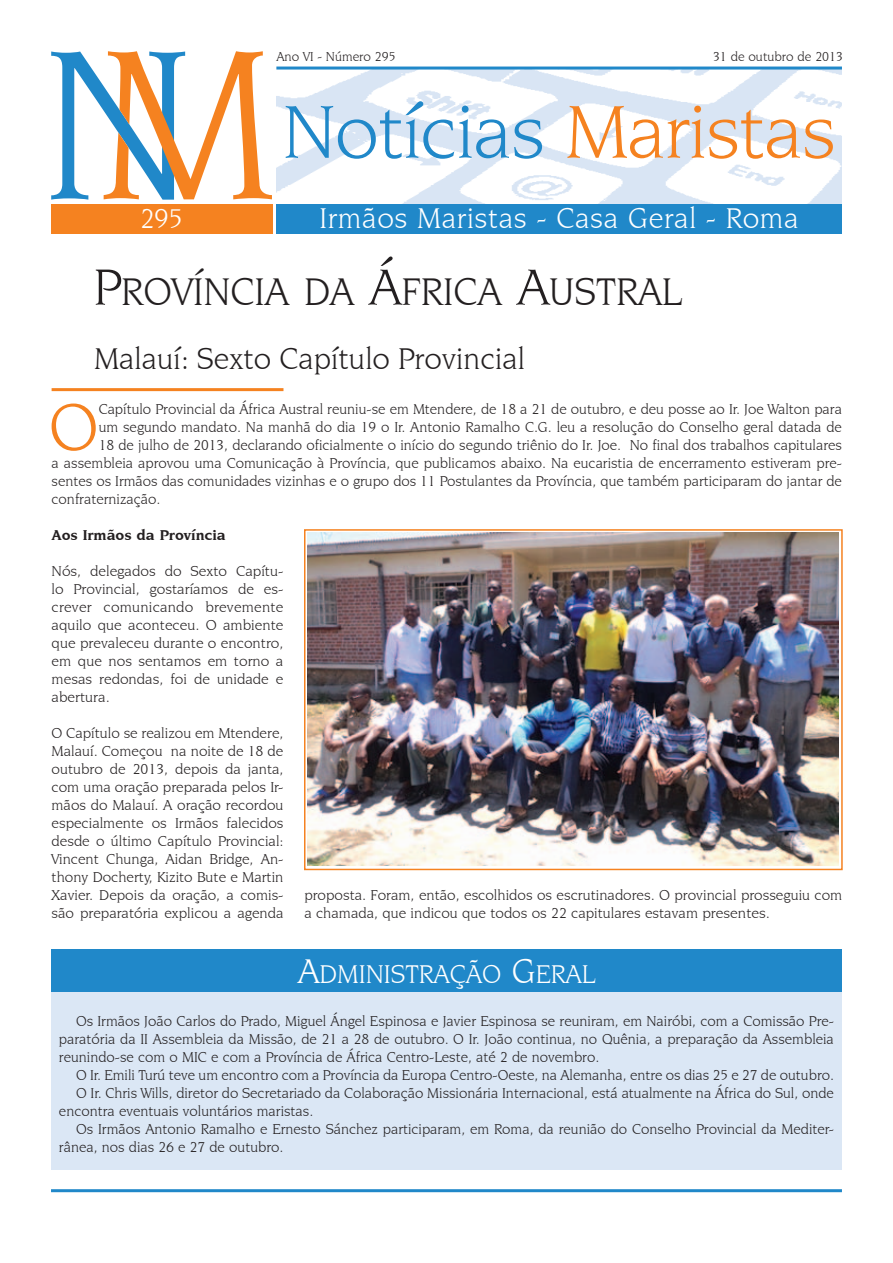
<style>
.page{position:relative;width:893px;height:1263px;background:#fff}
.page>*{position:absolute;margin:0;border:0;box-sizing:border-box;transform-origin:0 0}
.t1{font:79.5px "Novarese IT Cby BT";letter-spacing:-.015em;color:#2088c9}
.t2{font:70.2px "Novarese IT Cby BT";color:#f58220}
.t3{font:40.5px "Novarese IT Cby BT";color:#231f20}
.t4{font:31.5px "Novarese IT Cby BT";color:#231f20}
.t5{font:30px "Novarese IT Cby BT";letter-spacing:.02em;color:#fff}
.t6{font:28.5px "Novarese IT Cby BT";color:#fff}
.t7{font:27px "Novarese IT Cby BT";color:#fff}
.t8{font:15px/18px "Novarese IT Cby BT";color:#231f20;text-align:justify}
.t9{font:700 15px "Novarese IT Cby BT";color:#231f20}
.t10{font:13.5px "Novarese IT Cby BT";color:#231f20}
.s1{color:#f58220}
.s2{font-size:54px}
.s3{font-size:36px}
</style>
<div class="page">
<img style="left:276px;top:70px;width:566px;height:134px">
<hr style="left:276px;top:67px;width:566px;height:3px;background:#2088c9">
<div style="left:276px;top:204px;width:566px;height:30px;background:#2088c9"></div>
<svg style="left:51px;top:51px;width:221px;height:149px"></svg>
<hr style="left:51px;top:1189px;width:791px;height:3px;background:#2088c9">
<div style="left:51px;top:992px;width:791px;height:177px;background:#dbe7f5"></div>
<div style="left:51px;top:204px;width:221px;height:30px;background:#f58220"></div>
<hr style="left:52px;top:388px;width:231px;height:3px;background:#f58220">
<div style="left:51px;top:949px;width:791px;height:43px;background:#2088c9"></div>
<img style="left:307px;top:532px;width:531px;height:334px">
<div style="left:304px;top:529px;width:539px;height:341px;border:2px solid #f58220"></div>
<p class="t10" style="left:276px;top:49px;width:121px">Ano VI - Número 295</p>
<p class="t10" style="left:713px;top:49px;width:132px">31 de outubro de 2013</p>
<h1 class="t1" style="left:282px;top:85px;width:555px">Notícias <span class="s1">Maristas</span></h1>
<h3 class="t5" style="left:320px;top:201px;width:481px">Irmãos Maristas - Casa Geral - Roma</h3>
<h3 class="t6" style="left:140px;top:202px;width:45px">295</h3>
<h3 class="t3" style="left:94px;top:267px;width:590px"><span class="s2">P</span>ROVÍNCIA DA <span class="s2">Á</span>FRICA <span class="s2">A</span>USTRAL</h3>
<h3 class="t4" style="left:94px;top:340px;width:432px">Malauí: Sexto Capítulo Provincial</h3>
<h2 class="t2" style="left:49px;top:385px;width:52px">O</h2>
<p class="t8" style="left:99px;top:400px;width:745px">Capítulo Provincial da África Austral reuniu-se em Mtendere, de 18 a 21 de outubro, e deu posse ao Ir. Joe Walton para</p>
<p class="t8" style="left:99px;top:418px;width:745px">um segundo mandato. Na manhã do dia 19 o Ir. Antonio Ramalho C.G. leu a resolução do Conselho geral datada de</p>
<p class="t8" style="left:99px;top:436px;width:745px">18 de julho de 2013, declarando oficialmente o início do segundo triênio do Ir. Joe. No final dos trabalhos capitulares</p>
<p class="t8" style="left:52px;top:454px;width:792px">a assembleia aprovou uma Comunicação à Província, que publicamos abaixo. Na eucaristia de encerramento estiveram pre-</p>
<p class="t8" style="left:52px;top:472px;width:792px">sentes os Irmãos das comunidades vizinhas e o grupo dos 11 Postulantes da Província, que também participaram do jantar de</p>
<p class="t8" style="left:52px;top:490px;width:110px">confraternização.</p>
<p class="t9" style="left:52px;top:526px;width:176px">Aos Irmãos da Província</p>
<p class="t8" style="left:52px;top:562px;width:233px">Nós, delegados do Sexto Capítu&shy;lo Provincial, gostaríamos de es&shy;crever comunicando brevemente aquilo que aconteceu. O ambiente que prevaleceu durante o encontro, em que nos sentamos em torno a mesas redondas, foi de unidade e abertura.</p>
<p class="t8" style="left:52px;top:724px;width:233px">O Capítulo se realizou em Mtendere, Malauí. Começou na noite de 18 de outubro de 2013, depois da janta, com uma oração preparada pelos Ir&shy;mãos do Malauí. A oração recordou especialmente os Irmãos falecidos desde o último Capítulo Provincial:<br>Vincent Chunga, Aidan Bridge, An&shy;thony Docherty, Kizito Bute e Martin Xavier. Depois da oração, a comis&shy;são preparatória explicou a agenda</p>
<p class="t8" style="left:304px;top:886px;width:539px">proposta. Foram, então, escolhidos os escrutinadores. O provincial prosseguiu com a chamada, que indicou que todos os 22 capitulares estavam presentes.</p>
<h3 class="t7" style="left:298px;top:958px;width:299px"><span class="s3">A</span>DMINISTRAÇÃO <span class="s3">G</span>ERAL</h3>
<p class="t8" style="left:59px;top:1012px;width:776px;text-indent:17px">Os Irmãos João Carlos do Prado, Miguel Ángel Espinosa e Javier Espinosa se reuniram, em Nairóbi, com a Comissão Pre&shy;paratória da II Assembleia da Missão, de 21 a 28 de outubro. O Ir. João continua, no Quênia, a preparação da Assembleia reunindo-se com o MIC e com a Província de África Centro-Leste, até 2 de novembro.</p>
<p class="t8" style="left:76px;top:1066px;width:759px">O Ir. Emili Turú teve um encontro com a Província da Europa Centro-Oeste, na Alemanha, entre os dias 25 e 27 de outubro.</p>
<p class="t8" style="left:76px;top:1084px;width:759px">O Ir. Chris Wills, diretor do Secretariado da Colaboração Missionária Internacional, está atualmente na África do Sul, onde</p>
<p class="t8" style="left:59px;top:1102px;width:256px">encontra eventuais voluntários maristas.</p>
<p class="t8" style="left:76px;top:1120px;width:759px">Os Irmãos Antonio Ramalho e Ernesto Sánchez participaram, em Roma, da reunião do Conselho Provincial da Mediter-</p>
<p class="t8" style="left:59px;top:1138px;width:226px">rânea, nos dias 26 e 27 de outubro.</p>
</div>
